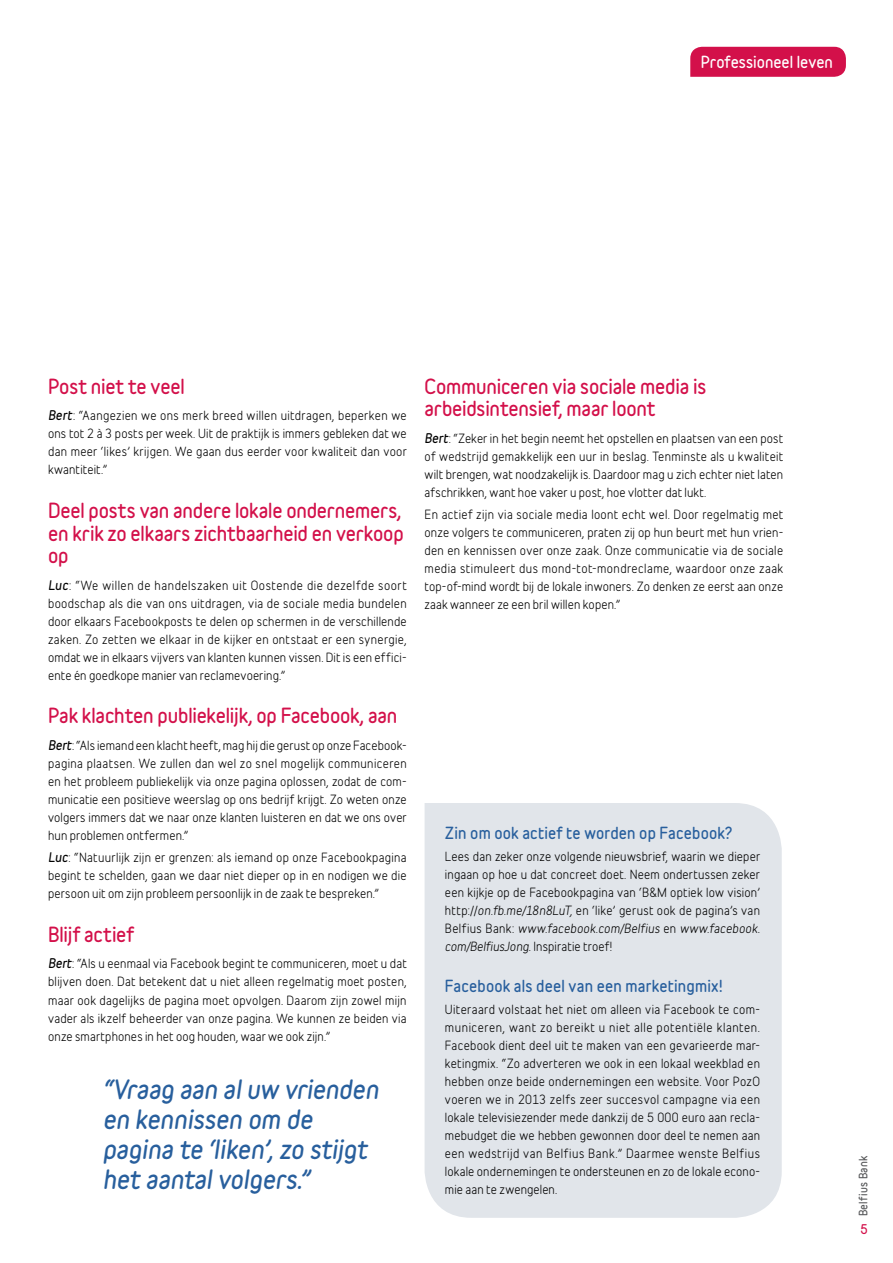
<style>
.page{position:relative;width:893px;height:1263px;background:#fff}
.page>*{position:absolute;margin:0;border:0;box-sizing:border-box;transform-origin:0 0}
.t1{font:italic 700 24px/30px "Belfius Normal";letter-spacing:-.005em;color:#285f9d}
.t2{font:700 18.75px/22.5px "Belfius Normal";letter-spacing:-.01em;color:#d3104a}
.t3{font:700 15px "Belfius Alternative";letter-spacing:.01em;color:#285f9d}
.t4{font:700 15px "Belfius Normal";color:#fff}
.t5{font:12px/18px "Belfius Alternative";letter-spacing:.01em;color:#000;text-align:justify}
.t6{font:700 12px "Belfius Normal";color:#d3104a}
.t7{font:700 10.5px "Belfius Normal";letter-spacing:.03em;color:#58595b}
.s1{font-weight:700;font-style:italic}
.s2{font-style:italic}
</style>
<div class="page">
<div style="left:690px;top:47px;width:156px;height:30px;background:#d3104a"></div>
<div style="left:425px;top:803px;width:357px;height:415px;background:#e1e5ea"></div>
<p class="t4" style="left:701px;top:50px;width:134px">Professioneel leven</p>
<h2 class="t2" style="left:48px;top:375px;width:138px">Post niet te veel</h2>
<p class="t5" style="left:48px;top:405px;width:360px"><span class="s1">Bert</span>: “Aangezien we ons merk breed willen uitdragen, beperken we ons tot 2 à 3 posts per week. Uit de praktijk is immers gebleken dat we dan meer ‘likes’ krijgen. We gaan dus eerder voor kwaliteit dan voor kwantiteit.”</p>
<h2 class="t2" style="left:48px;top:499px;width:357px">Deel posts van andere lokale ondernemers, en krik zo elkaars zichtbaarheid en verkoop op</h2>
<p class="t5" style="left:48px;top:575px;width:360px"><span class="s1">Luc</span>: “We willen de handelszaken uit Oostende die dezelfde soort boodschap als die van ons uitdragen, via de sociale media bundelen door elkaars Facebookposts te delen op schermen in de verschillende zaken. Zo zetten we elkaar in de kijker en ontstaat er een synergie, omdat we in elkaars vijvers van klanten kunnen vissen. Dit is een effici&shy;ënte én goedkope manier van reclamevoering.”</p>
<h2 class="t2" style="left:48px;top:704px;width:351px">Pak klachten publiekelijk, op Facebook, aan</h2>
<p class="t5" style="left:48px;top:735px;width:360px"><span class="s1">Bert</span>: “Als iemand een klacht heeft, mag hij die gerust op onze Facebook&shy;pagina plaatsen. We zullen dan wel zo snel mogelijk communiceren en het probleem publiekelijk via onze pagina oplossen, zodat de com&shy;municatie een positieve weerslag op ons bedrijf krijgt. Zo weten onze volgers immers dat we naar onze klanten luisteren en dat we ons over hun problemen ontfermen.”</p>
<p class="t5" style="left:48px;top:847px;width:360px"><span class="s1">Luc</span>: “Natuurlijk zijn er grenzen: als iemand op onze Facebookpagina begint te schelden, gaan we daar niet dieper op in en nodigen we die persoon uit om zijn probleem persoonlijk in de zaak te bespreken.”</p>
<h2 class="t2" style="left:48px;top:923px;width:88px">Blijf actief</h2>
<p class="t5" style="left:48px;top:954px;width:360px"><span class="s1">Bert</span>: “Als u eenmaal via Facebook begint te communiceren, moet u dat blijven doen. Dat betekent dat u niet alleen regelmatig moet posten, maar ook dagelijks de pagina moet opvolgen. Daarom zijn zowel mijn vader als ikzelf beheerder van onze pagina. We kunnen ze beiden via onze smartphones in het oog houden, waar we ook zijn.”</p>
<h1 class="t1" style="left:103px;top:1074px;width:277px">“Vraag aan al uw vrienden en kennissen om de pagina te ‘liken’, zo stijgt het aantal volgers.”</h1>
<h2 class="t2" style="left:425px;top:375px;width:283px">Communiceren via sociale media is arbeidsintensief, maar loont</h2>
<p class="t5" style="left:425px;top:428px;width:360px"><span class="s1">Bert</span>: “Zeker in het begin neemt het opstellen en plaatsen van een post of wedstrijd gemakkelijk een uur in beslag. Tenminste als u kwaliteit wilt brengen, wat noodzakelijk is. Daardoor mag u zich echter niet laten afschrikken, want hoe vaker u post, hoe vlotter dat lukt.</p>
<p class="t5" style="left:425px;top:504px;width:360px">En actief zijn via sociale media loont echt wel. Door regelmatig met onze volgers te communiceren, praten zij op hun beurt met hun vrien&shy;den en kennissen over onze zaak. Onze communicatie via de sociale media stimuleert dus mond-tot-mondreclame, waardoor onze zaak top-of-mind wordt bij de lokale inwoners. Zo denken ze eerst aan onze zaak wanneer ze een bril willen kopen.”</p>
<p class="t3" style="left:445px;top:821px;width:289px">Zin om ook actief te worden op Facebook?</p>
<p class="t5" style="left:445px;top:846px;width:317px">Lees dan zeker onze volgende nieuwsbrief, waarin we dieper ingaan op hoe u dat concreet doet. Neem ondertussen zeker een kijkje op de Facebookpagina van ‘B&amp;M optiek low vision’ http://<span class="s2">on.fb.me/18n8LuT,</span> en ‘like’ gerust ook de pagina’s van Belfius Bank: <span class="s2">www.facebook.com/Belfius</span> en <span class="s2">www.facebook. com/BelfiusJong</span>. Inspiratie troef!</p>
<p class="t3" style="left:445px;top:974px;width:279px">Facebook als deel van een marketingmix!</p>
<p class="t5" style="left:445px;top:999px;width:317px">Uiteraard volstaat het niet om alleen via Facebook te com&shy;municeren, want zo bereikt u niet alle potentiële klanten.<br>Facebook dient deel uit te maken van een gevarieerde mar&shy;ketingmix. “Zo adverteren we ook in een lokaal weekblad en hebben onze beide ondernemingen een website. Voor PozO voeren we in 2013 zelfs zeer succesvol campagne via een lokale televisiezender mede dankzij de 5 000 euro aan recla&shy;mebudget die we hebben gewonnen door deel te nemen aan een wedstrijd van Belfius Bank.” Daarmee wenste Belfius lokale ondernemingen te ondersteunen en zo de lokale econo&shy;mie aan te zwengelen.</p>
<p class="t7" style="left:855px;top:1216px;width:62px;rotate:-90deg">Belfius Bank</p>
<p class="t6" style="left:861px;top:1220px;width:9px">5</p>
</div>
